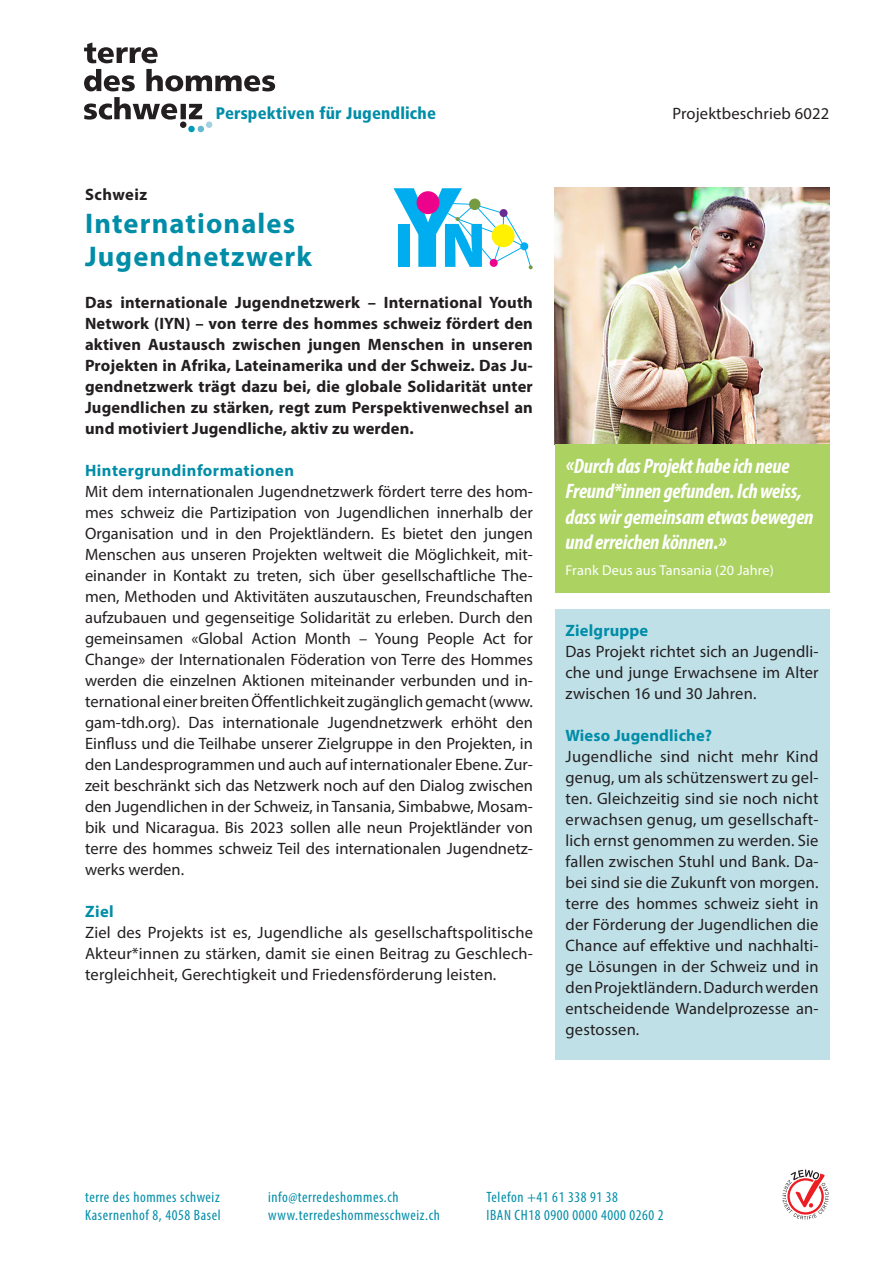
<style>
.page{position:relative;width:893px;height:1263px;background:#fff}
.page>*{position:absolute;margin:0;border:0;box-sizing:border-box;transform-origin:0 0}
.t1{font:700 28.5px "Myriad Pro";letter-spacing:.04em;color:#008da8}
.t2{font:italic 700 condensed 21px/25.5px "Myriad Pro";letter-spacing:-.01em;color:#fff}
.t3{font:900 condensed 16.65px "Frutiger";letter-spacing:.01em;color:#008da8}
.t4{font:16.5px/21px "Myriad Pro";letter-spacing:.01em;color:#231f20;text-align:justify}
.t5{font:700 16.5px/21px "Myriad Pro";letter-spacing:.01em;color:#231f20;text-align:justify}
.Zwischentitel_klein{font:700 16.5px "Myriad Pro";letter-spacing:.02em;color:#008da8}
.t6{font:700 16.5px "Myriad Pro";letter-spacing:.03em;color:#231f20}
.t7{font:condensed 15px/18px "Myriad Pro";letter-spacing:.04em;color:#008da8}
.t8{font:14.25px "Myriad Pro";letter-spacing:.01em;color:#fff}
</style>
<div class="page">
<img style="left:555px;top:188px;width:274px;height:256px">
<div style="left:555px;top:444px;width:274px;height:149px;background:#acd262"></div>
<div style="left:555px;top:609px;width:274px;height:450px;background:#c0e0e8"></div>
<svg style="left:393px;top:188px;width:140px;height:81px"></svg>
<div style="left:490px;top:259px;width:8px;height:8px;background:#ed028c;border-radius:50%"></div>
<div style="left:492px;top:224px;width:23px;height:23px;background:#fff101;border-radius:50%"></div>
<div style="left:180px;top:121px;width:6px;height:7px;background:#231f20;border-radius:50%"></div>
<div style="left:206px;top:121px;width:6px;height:7px;background:#a2d1e0;border-radius:50%"></div>
<svg style="left:198px;top:126px;width:6px;height:6px"></svg>
<div style="left:188px;top:126px;width:7px;height:6px;background:#009cb5;border-radius:50%"></div>
<svg style="left:84px;top:43px;width:74px;height:20px"></svg>
<svg style="left:84px;top:69px;width:191px;height:22px"></svg>
<svg style="left:84px;top:97px;width:118px;height:23px"></svg>
<svg style="left:782px;top:1169px;width:47px;height:51px"></svg>
<p class="t3" style="left:216px;top:103px;width:222px">Perspektiven für Jugendliche</p>
<p class="t6" style="left:85px;top:184px;width:64px">Schweiz</p>
<p class="t1" style="left:85px;top:205px;width:212px">Internationales</p>
<p class="t1" style="left:85px;top:238px;width:228px">Jugendnetzwerk</p>
<p class="t5" style="left:85px;top:292px;width:449px">Das internationale Jugendnetzwerk – International Youth Network (IYN) – von terre des hommes schweiz fördert den aktiven Austausch zwischen jungen Menschen in unseren Projekten in Afrika, Lateinamerika und der Schweiz. Das Ju&shy;gendnetzwerk trägt dazu bei, die globale Solidarität unter Jugendlichen zu stärken, regt zum Perspektivenwechsel an und motiviert Jugendliche, aktiv zu werden.</p>
<p class="Zwischentitel_klein" style="left:85px;top:460px;width:211px">Hintergrundinformationen</p>
<p class="t4" style="left:85px;top:481px;width:449px">Mit dem internationalen Jugendnetzwerk fördert terre des hom&shy;mes schweiz die Partizipation von Jugendlichen innerhalb der Organisation und in den Projektländern. Es bietet den jungen Menschen aus unseren Projekten weltweit die Möglichkeit, mit&shy;einander in Kontakt zu treten, sich über gesellschaftliche The&shy;men, Methoden und Aktivitäten auszutauschen, Freundschaften aufzubauen und gegenseitige Solidarität zu erleben. Durch den gemeinsamen «Global Action Month – Young People Act for Change» der Internationalen Föderation von Terre des Hommes werden die einzelnen Aktionen miteinander verbunden und in&shy;ternational einer breiten Öffentlichkeit zugänglich gemacht (www. gam-tdh.org). Das internationale Jugendnetzwerk erhöht den Einfluss und die Teilhabe unserer Zielgruppe in den Projekten, in den Landesprogrammen und auch auf internationaler Ebene. Zur&shy;zeit beschränkt sich das Netzwerk noch auf den Dialog zwischen den Jugendlichen in der Schweiz, in Tansania, Simbabwe, Mosam&shy;bik und Nicaragua. Bis 2023 sollen alle neun Projektländer von terre des hommes schweiz Teil des internationalen Jugendnetz&shy;werks werden.</p>
<p class="Zwischentitel_klein" style="left:85px;top:901px;width:30px">Ziel</p>
<p class="t4" style="left:85px;top:922px;width:449px">Ziel des Projekts ist es, Jugendliche als gesellschaftspolitische Akteur*innen zu stärken, damit sie einen Beitrag zu Geschlech&shy;tergleichheit, Gerechtigkeit und Friedensförderung leisten.</p>
<p class="t4" style="left:672px;top:103px;width:158px">Projektbeschrieb 6022</p>
<p class="t2" style="left:566px;top:452px;width:249px">«Durch das Projekt habe ich neue<br>Freund*innen gefunden. Ich weiss, dass wir gemeinsam etwas bewegen und erreichen können.»</p>
<p class="t8" style="left:566px;top:561px;width:210px">Frank Deus aus Tansania (20 Jahre)</p>
<p class="Zwischentitel_klein" style="left:566px;top:619px;width:84px">Zielgruppe</p>
<p class="t4" style="left:566px;top:640px;width:254px">Das Projekt richtet sich an Jugendli&shy;che und junge Erwachsene im Alter zwischen 16 und 30 Jahren.</p>
<p class="Zwischentitel_klein" style="left:566px;top:724px;width:148px">Wieso Jugendliche?</p>
<p class="t4" style="left:566px;top:745px;width:255px">Jugendliche sind nicht mehr Kind genug, um als schützenswert zu gel&shy;ten. Gleichzeitig sind sie noch nicht erwachsen genug, um gesellschaft&shy;lich ernst genommen zu werden. Sie fallen zwischen Stuhl und Bank. Da&shy;bei sind sie die Zukunft von morgen. terre des hommes schweiz sieht in der Förderung der Jugendlichen die Chance auf effektive und nachhalti&shy;ge Lösungen in der Schweiz und in den Projektländern. Dadurch werden entscheidende Wandelprozesse an&shy;gestossen.</p>
<p class="t7" style="left:85px;top:1187px;width:137px">terre des hommes schweiz<br>Kasernenhof 8, 4058 Basel</p>
<p class="t7" style="left:487px;top:1187px;width:179px">Telefon +41 61 338 91 38<br>IBAN CH18 0900 0000 4000 0260 2</p>
<p class="t7" style="left:268px;top:1187px;width:173px">info@terredeshommes.ch www.terredeshommesschweiz.ch</p>
</div>
